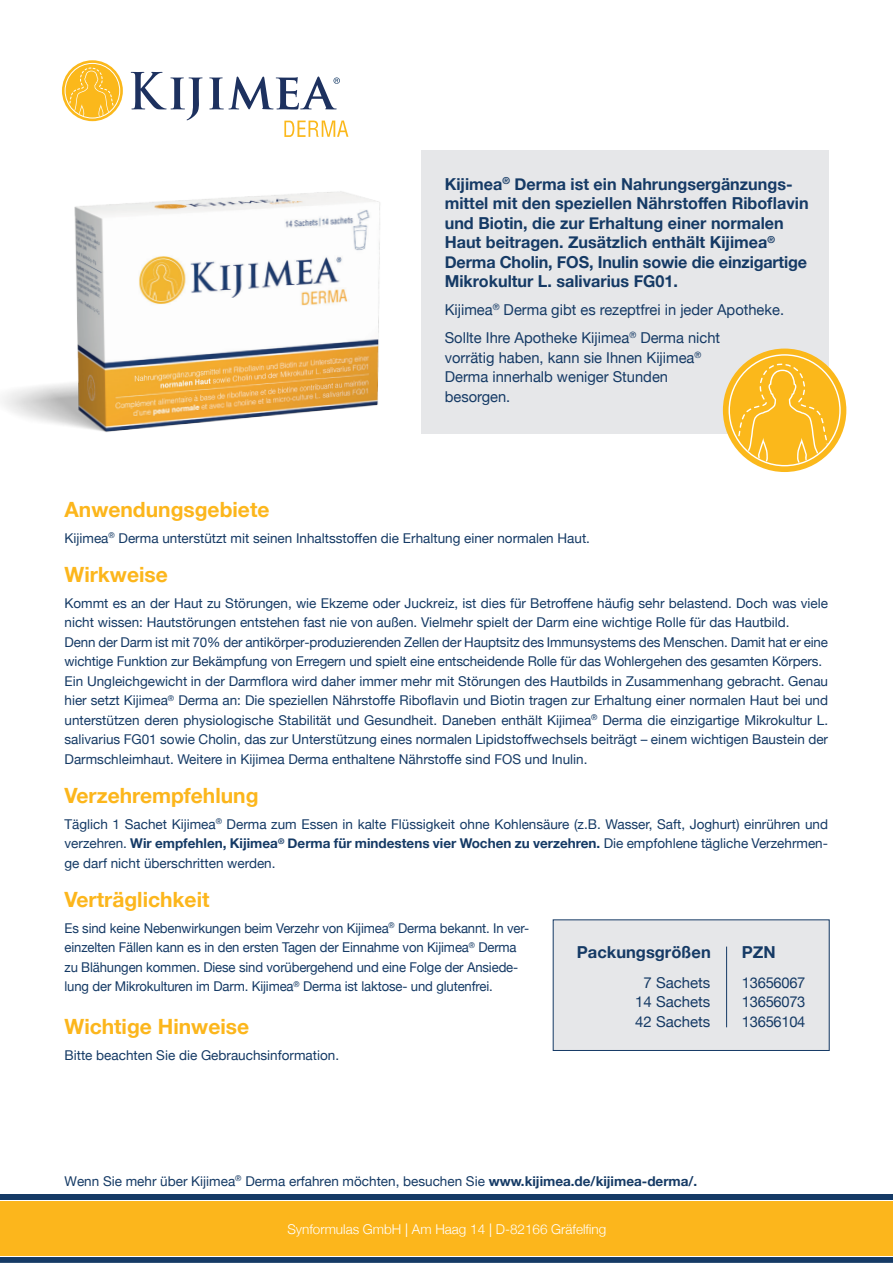
<style>
.page{position:relative;width:893px;height:1263px;background:#fff}
.page>*{position:absolute;margin:0;border:0;box-sizing:border-box;transform-origin:0 0}
.t1{font:700 21px "Helvetica Neue";color:#fcb61c}
.t2{font:700 16.5px/19.5px "Helvetica Neue";color:#153a65}
.t3{font:15px/19.5px "Helvetica Neue";color:#153a65}
.t4{font:15px "Helvetica Neue";letter-spacing:-.02em;color:#153a65}
.t5{font:13.5px/19.5px "Helvetica Neue";color:#153a65}
.t6{font:300 13.5px "Helvetica Neue";color:#fff}
.s1{font-weight:700}
.s2{font-weight:400}
</style>
<div class="page">
<div style="left:0;top:1257px;width:893px;height:6px;background:#153a65"></div>
<div style="left:0;top:1194px;width:893px;height:5px;background:#153a65"></div>
<div style="left:0;top:1201px;width:893px;height:54px;background:#fcb61c"></div>
<svg style="left:62px;top:60px;width:61px;height:61px"></svg>
<div style="left:65px;top:63px;width:55px;height:55px;border:1px solid #fff;border-radius:50%"></div>
<svg style="left:131px;top:72px;width:72px;height:48px"></svg>
<svg style="left:66px;top:65px;width:51px;height:52px;background:#fbc33f"></svg>
<svg style="left:284px;top:121px;width:64px;height:16px"></svg>
<svg style="left:209px;top:77px;width:131px;height:33px"></svg>
<div style="left:421px;top:150px;width:408px;height:284px;background:#e6e7e9"></div>
<img style="left:3px;top:191px;width:377px;height:241px">
<svg style="left:723px;top:349px;width:123px;height:123px;background:#fbc038"></svg>
<svg style="left:730px;top:358px;width:105px;height:106px;background:#fac13b"></svg>
<div style="left:553px;top:920px;width:276px;height:130px;background:#e6e7e9"></div>
<div style="left:553px;top:919px;width:277px;height:132px;border:1px solid #153a65"></div>
<hr style="left:726px;top:946px;width:1px;height:81px;background:#153a65">
<p class="t2" style="left:445px;top:175px;width:365px">Kijimea<sup>®</sup> Derma ist ein Nahrungsergänzungs&shy;mittel mit den speziellen Nährstoffen Riboflavin und Biotin, die zur Erhaltung einer normalen Haut beitragen. Zusätzlich enthält Kijimea<sup>® </sup>Derma Cholin, FOS, Inulin sowie die einzigartige Mikrokultur L. salivarius FG01.</p>
<p class="t3" style="left:445px;top:297px;width:341px;line-height:28px">Kijimea<sup>®</sup> Derma gibt es rezeptfrei in jeder Apotheke.<br>Sollte Ihre Apotheke Kijimea<sup>®</sup> Derma nicht</p>
<p class="t3" style="left:445px;top:349px;width:258px">vorrätig haben, kann sie Ihnen Kijimea<sup>®<br></sup>Derma innerhalb weniger Stunden besorgen.</p>
<h1 class="t1" style="left:65px;top:493px;width:206px">Anwendungsgebiete</h1>
<p class="t5" style="left:65px;top:529px;width:527px">Kijimea<sup>®</sup> Derma unterstützt mit seinen Inhaltsstoffen die Erhaltung einer normalen Haut.</p>
<h1 class="t1" style="left:65px;top:558px;width:105px">Wirkweise</h1>
<p class="t5" style="left:65px;top:594px;width:765px">Kommt es an der Haut zu Störungen, wie Ekzeme oder Juckreiz, ist dies für Betroffene häufig sehr belastend. Doch was viele nicht wissen: Hautstörungen entstehen fast nie von außen. Vielmehr spielt der Darm eine wichtige Rolle für das Hautbild.<br>Denn der Darm ist mit 70% der antikörper-produzierenden Zellen der Hauptsitz des Immunsystems des Menschen. Damit hat er eine wichtige Funktion zur Bekämpfung von Erregern und spielt eine entscheidende Rolle für das Wohlergehen des gesamten Körpers.<br>Ein Ungleichgewicht in der Darmflora wird daher immer mehr mit Störungen des Hautbilds in Zusammenhang gebracht. Genau hier setzt Kijimea<sup>®</sup> Derma an: Die speziellen Nährstoffe Riboflavin und Biotin tragen zur Erhaltung einer normalen Haut bei und unterstützen deren physiologische Stabilität und Gesundheit. Daneben enthält Kijimea<sup>®</sup> Derma die einzigartige Mikrokultur L. salivarius FG01 sowie Cholin, das zur Unterstützung eines normalen Lipidstoffwechsels beiträgt – einem wichtigen Baustein der Darmschleimhaut. Weitere in Kijimea Derma enthaltene Nährstoffe sind FOS und Inulin.</p>
<h1 class="t1" style="left:65px;top:779px;width:196px">Verzehrempfehlung</h1>
<p class="t5" style="left:65px;top:815px;width:765px;text-align:justify">Täglich 1 Sachet Kijimea<sup>®</sup> Derma zum Essen in kalte Flüssigkeit ohne Kohlensäure (z.B. Wasser, Saft, Joghurt) einrühren und verzehren. <span class="s1">Wir empfehlen, Kijimea</span><sup>®</sup> <span class="s1">Derma für mindestens vier Wochen zu verzehren.</span> Die empfohlene tägliche Verzehrmen&shy;ge darf nicht überschritten werden.</p>
<h1 class="t1" style="left:65px;top:883px;width:147px">Verträglichkeit</h1>
<p class="t5" style="left:65px;top:919px;width:466px">Es sind keine Nebenwirkungen beim Verzehr von Kijimea<sup>®</sup> Derma bekannt. In ver&shy;einzelten Fällen kann es in den ersten Tagen der Einnahme von Kijimea<sup>®</sup> Derma zu Blähungen kommen. Diese sind vorübergehend und eine Folge der Ansiede&shy;lung der Mikrokulturen im Darm. Kijimea<sup>®</sup> Derma ist laktose- und glutenfrei.</p>
<h1 class="t1" style="left:65px;top:1010px;width:186px">Wichtige Hinweise</h1>
<p class="t5" style="left:65px;top:1046px;width:276px">Bitte beachten Sie die Gebrauchsinformation.</p>
<p class="t2" style="left:577px;top:943px;width:135px">Packungsgrößen</p>
<p class="t2" style="left:742px;top:943px;width:35px">PZN</p>
<p class="t3" style="left:643px;top:973px;width:68px">7 Sachets</p>
<p class="t4" style="left:742px;top:971px;width:65px">13656067</p>
<p class="t3" style="left:635px;top:993px;width:77px">14 Sachets</p>
<p class="t4" style="left:742px;top:991px;width:65px">13656073</p>
<p class="t3" style="left:635px;top:1012px;width:77px">42 Sachets</p>
<p class="t4" style="left:742px;top:1010px;width:65px">13656104</p>
<p class="t5" style="left:65px;top:1172px;width:634px">Wenn Sie mehr über Kijimea<sup>®</sup> Derma erfahren möchten, besuchen Sie <span class="s1">www.kijimea.de/kijimea-derma/.</span></p>
<p class="t6" style="left:287px;top:1218px;width:320px">Synformulas GmbH <span class="s2">|</span> Am Haag 14 <span class="s2">|</span> D-82166 Gräfelfing</p>
</div>
